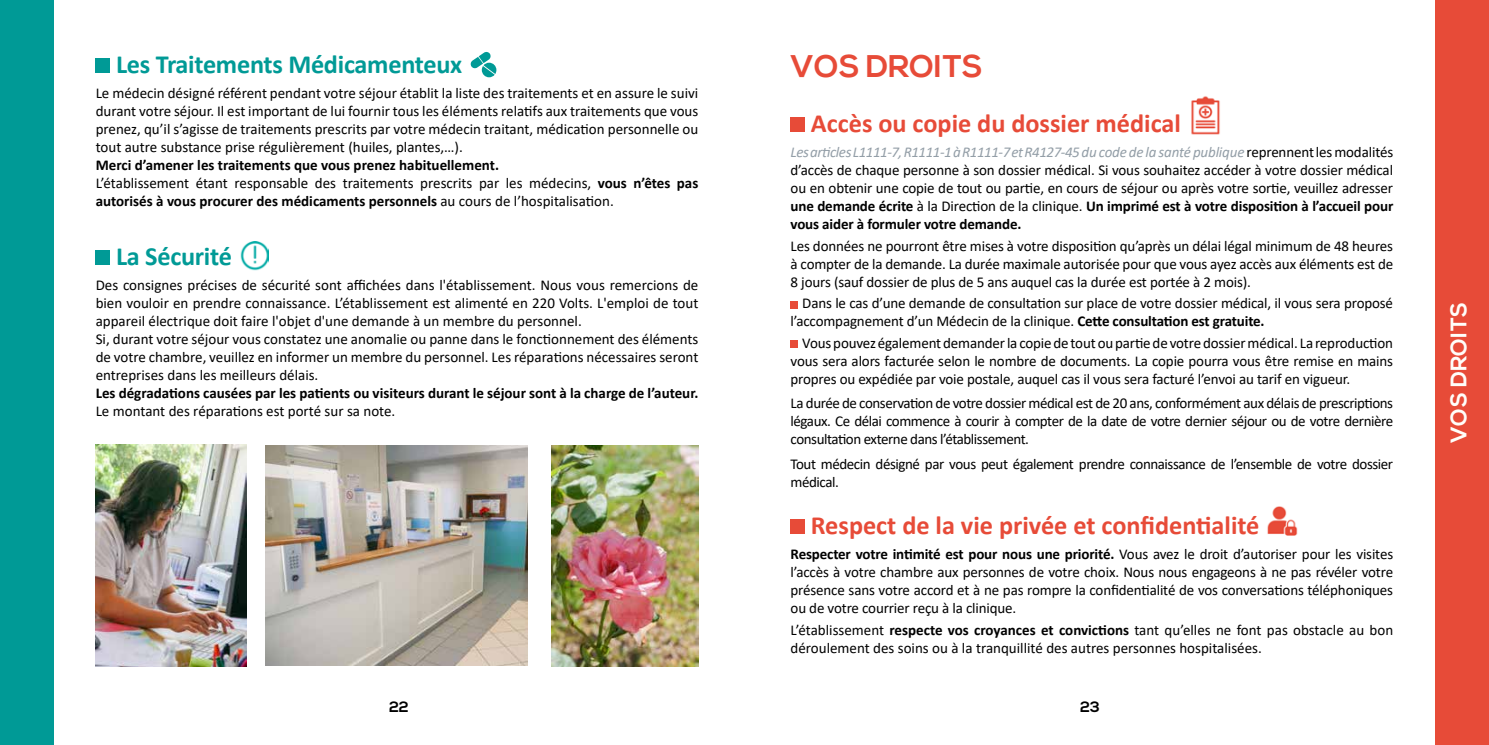
<style>
.page{position:relative;width:1489px;height:745px;background:#fff}
.page>*{position:absolute;margin:0;border:0;box-sizing:border-box;transform-origin:0 0}
.t1{font:700 31.25px "Nexa";color:#e74b38}
.t2{font:700 26.25px "Calibri";color:#e74b38}
.t3{font:700 26.25px "Calibri";letter-spacing:-.01em;color:#009a96}
.t4{font:700 22.5px "Nexa";letter-spacing:.01em;color:#fffefa}
.t5{font:15px/18px "Calibri";letter-spacing:-.01em;color:#000;text-align:justify}
.t6{font:700 15px/18px "Calibri";color:#000}
.t7{font:15px/18px "Calibri";letter-spacing:-.03em;color:#000}
.t8{font:700 15px "Nexa";color:#000}
.s1{font-weight:400}
.s2{font-style:italic;color:#939ea7}
.s3{font-weight:700}
</style>
<div class="page">
<div style="left:0;top:0;width:53px;height:744px;background:#009a96"></div>
<div style="left:96px;top:59px;width:14px;height:14px;background:#009a96"></div>
<div style="left:96px;top:250px;width:14px;height:15px;background:#009a96"></div>
<div style="left:1435px;top:0;width:53px;height:744px;background:#e74b38"></div>
<div style="left:790px;top:118px;width:14px;height:14px;background:#e74b38"></div>
<div style="left:790px;top:301px;width:7px;height:7px;background:#e74b38"></div>
<div style="left:790px;top:340px;width:7px;height:7px;background:#e74b38"></div>
<div style="left:790px;top:519px;width:14px;height:14px;background:#e74b38"></div>
<img style="left:96px;top:444px;width:150px;height:222px">
<img style="left:551px;top:445px;width:147px;height:220px">
<img style="left:266px;top:445px;width:261px;height:220px">
<svg style="left:470px;top:51px;width:26px;height:26px"></svg>
<img style="left:240px;top:242px;width:29px;height:29px">
<img style="left:1191px;top:96px;width:29px;height:39px">
<img style="left:1267px;top:506px;width:31px;height:30px">
<h2 class="t3" style="left:116px;top:46px;width:348px">Les Traitements Médicamenteux</h2>
<p class="t5" style="left:96px;top:84px;width:604px">Le médecin désigné référent pendant votre séjour établit la liste des traitements et en assure le suivi durant votre séjour. Il est important de lui fournir tous les éléments relatifs aux traitements que vous prenez, qu’il s’agisse de traitements prescrits par votre médecin traitant, médication personnelle ou tout autre substance prise régulièrement (huiles, plantes,…).</p>
<p class="t6" style="left:96px;top:156px;width:604px">Merci d’amener les traitements que vous prenez habituellement.<br><span class="s1">L’établissement étant responsable des traitements prescrits par les médecins,</span> vous n’êtes pas autorisés à vous procurer des médicaments personnels <span class="s1">au cours de l’hospitalisation.</span></p>
<h2 class="t3" style="left:116px;top:237px;width:117px">La Sécurité</h2>
<p class="t5" style="left:96px;top:275px;width:604px;text-align:left">Des consignes précises de sécurité sont affichées dans l'établissement. Nous vous remercions de bien vouloir en prendre connaissance. L’établissement est alimenté en 220 Volts. L'emploi de tout appareil électrique doit faire l'objet d'une demande à un membre du personnel.<br>Si, durant votre séjour vous constatez une anomalie ou panne dans le fonctionnement des éléments de votre chambre, veuillez en informer un membre du personnel. Les réparations nécessaires seront entreprises dans les meilleurs délais.</p>
<p class="t6" style="left:96px;top:383px;width:604px">Les dégradations causées par les patients ou visiteurs durant le séjour sont à la charge de l’auteur.</p>
<p class="t5" style="left:96px;top:401px;width:301px">Le montant des réparations est porté sur sa note.</p>
<h1 class="t1" style="left:790px;top:48px;width:194px">VOS DROITS</h1>
<h2 class="t2" style="left:810px;top:104px;width:371px">Accès ou copie du dossier médical</h2>
<p class="t5" style="left:790px;top:142px;width:604px"><span class="s2">Les articles L1111-7, R1111-1 à R1111-7 et R4127-45 du code de la santé publique</span> reprennent les modalités d’accès de chaque personne à son dossier médical. Si vous souhaitez accéder à votre dossier médical ou en obtenir une copie de tout ou partie, en cours de séjour ou après votre sortie, veuillez adresser <span class="s3">une demande écrite</span> à la Direction de la clinique. <span class="s3">Un imprimé est à votre disposition à l’accueil pour vous aider à formuler votre demande.</span></p>
<p class="t5" style="left:790px;top:236px;width:604px">Les données ne pourront être mises à votre disposition qu’après un délai légal minimum de 48 heures à compter de la demande. La durée maximale autorisée pour que vous ayez accès aux éléments est de 8 jours (sauf dossier de plus de 5 ans auquel cas la durée est portée à 2 mois).</p>
<p class="t5" style="left:790px;top:294px;width:604px;text-indent:12px">Dans le cas d’une demande de consultation sur place de votre dossier médical, il vous sera proposé l’accompagnement d’un Médecin de la clinique. <span class="s3">Cette consultation est gratuite.</span></p>
<p class="t5" style="left:790px;top:333px;width:604px;text-indent:12px">Vous pouvez également demander la copie de tout ou partie de votre dossier médical. La reproduction vous sera alors facturée selon le nombre de documents. La copie pourra vous être remise en mains propres ou expédiée par voie postale, auquel cas il vous sera facturé l’envoi au tarif en vigueur.</p>
<p class="t5" style="left:790px;top:393px;width:604px">La durée de conservation de votre dossier médical est de 20 ans, conformément aux délais de prescriptions légaux. Ce délai commence à courir à compter de la date de votre dernier séjour ou de votre dernière consultation externe dans l’établissement.</p>
<p class="t7" style="left:790px;top:454px;width:604px">Tout médecin désigné par vous peut également prendre connaissance de l’ensemble de votre dossier médical.</p>
<h2 class="t2" style="left:810px;top:506px;width:450px">Respect de la vie privée et confidentialité</h2>
<p class="t5" style="left:790px;top:544px;width:604px"><span class="s3">Respecter votre intimité est pour nous une priorité.</span> Vous avez le droit d’autoriser pour les visites l’accès à votre chambre aux personnes de votre choix. Nous nous engageons à ne pas révéler votre présence sans votre accord et à ne pas rompre la confidentialité de vos conversations téléphoniques ou de votre courrier reçu à la clinique.</p>
<p class="t5" style="left:790px;top:620px;width:604px">L’établissement <span class="s3">respecte vos croyances et convictions</span> tant qu’elles ne font pas obstacle au bon déroulement des soins ou à la tranquillité des autres personnes hospitalisées.</p>
<p class="t8" style="left:389px;top:697px;width:21px">22</p>
<p class="t8" style="left:1080px;top:697px;width:21px">23</p>
<h3 class="t4" style="left:1445px;top:442px;width:142px;rotate:-90deg">VOS DROITS</h3>
</div>
